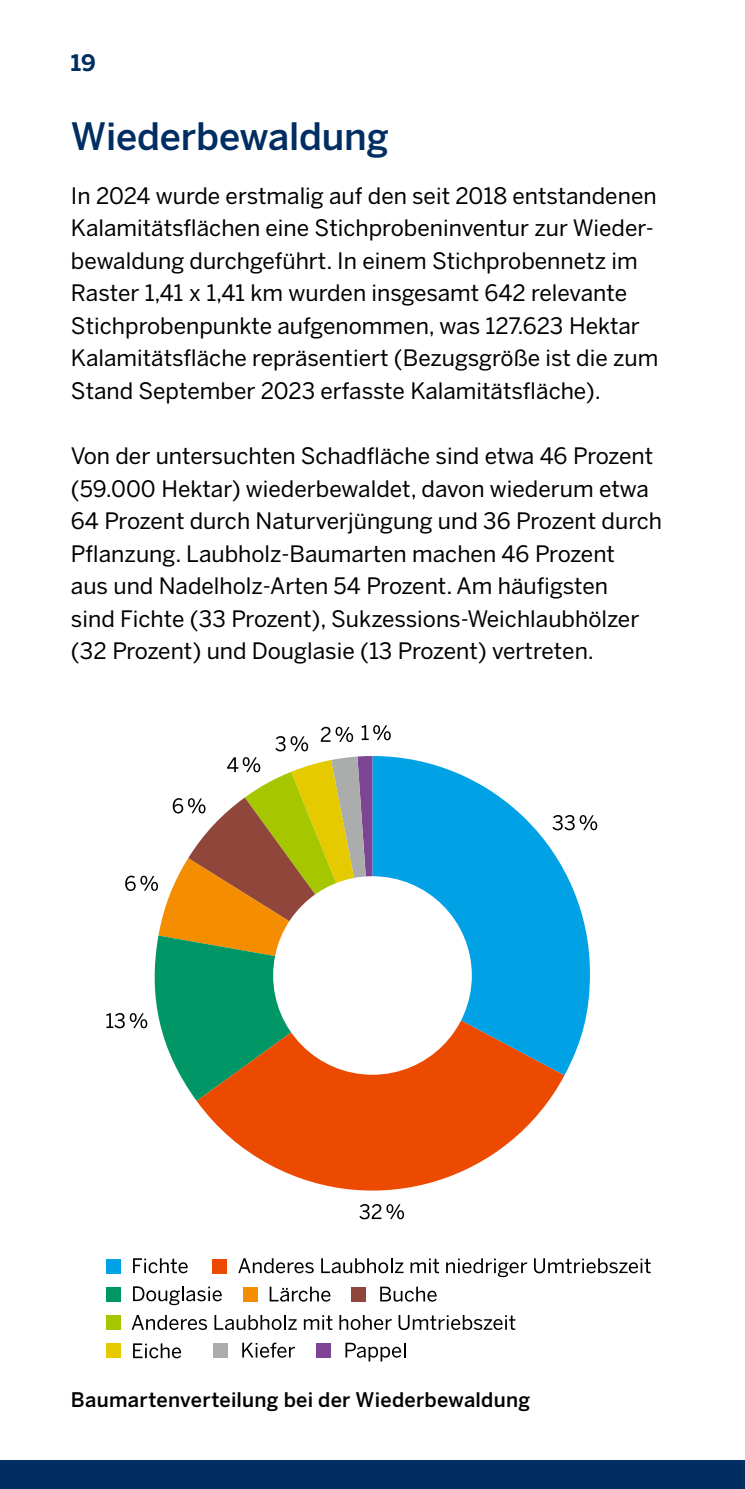
<style>
.page{position:relative;width:745px;height:1489px;background:#fff}
.page>*{position:absolute;margin:0;border:0;box-sizing:border-box;transform-origin:0 0}
.t1{font:500 37.5px "Benton Sans";letter-spacing:-.005em;color:#002e62}
.t2{font:22.5px/32.5px "Benton Sans";color:#000}
.t3{font:700 22.5px "Benton Sans";color:#002e62}
.t4{font:500 20px "Benton Sans";letter-spacing:.01em;color:#000}
</style>
<div class="page">
<svg style="left:196px;top:1075px;width:368px;height:145px;fill:#eb4a00"></svg>
<svg style="left:390px;top:756px;width:199px;height:319px;fill:#00a1e5"></svg>
<svg style="left:380px;top:1286px;width:56px;height:15px"></svg>
<svg style="left:133px;top:1343px;width:48px;height:15px"></svg>
<svg style="left:133px;top:1258px;width:54px;height:15px"></svg>
<svg style="left:242px;top:1342px;width:53px;height:15px"></svg>
<div style="left:351px;top:1287px;width:14px;height:14px;background:#90463a"></div>
<div style="left:106px;top:1343px;width:14px;height:14px;background:#e5ca00"></div>
<div style="left:106px;top:1258px;width:14px;height:14px;background:#00a1e5"></div>
<div style="left:213px;top:1343px;width:14px;height:14px;background:#abadad"></div>
<svg style="left:238px;top:1258px;width:75px;height:15px"></svg>
<svg style="left:321px;top:1258px;width:82px;height:15px"></svg>
<svg style="left:410px;top:1258px;width:29px;height:15px"></svg>
<svg style="left:446px;top:1258px;width:81px;height:18px"></svg>
<svg style="left:534px;top:1258px;width:116px;height:15px"></svg>
<div style="left:213px;top:1258px;width:14px;height:14px;background:#eb4a00"></div>
<svg style="left:133px;top:1286px;width:89px;height:18px"></svg>
<div style="left:106px;top:1286px;width:14px;height:14px;background:#009665"></div>
<svg style="left:269px;top:1286px;width:61px;height:15px"></svg>
<div style="left:243px;top:1287px;width:14px;height:14px;background:#f48e00"></div>
<svg style="left:132px;top:1314px;width:75px;height:15px"></svg>
<svg style="left:214px;top:1315px;width:83px;height:14px"></svg>
<svg style="left:303px;top:1315px;width:29px;height:14px"></svg>
<svg style="left:339px;top:1315px;width:52px;height:14px"></svg>
<svg style="left:398px;top:1315px;width:117px;height:14px"></svg>
<div style="left:106px;top:1315px;width:14px;height:14px;background:#a6c700"></div>
<svg style="left:345px;top:1342px;width:60px;height:19px"></svg>
<div style="left:316px;top:1343px;width:14px;height:14px;background:#7c4493"></div>
<div style="left:273px;top:876px;width:198px;height:198px;background:#fff;border-radius:50%"></div>
<svg style="left:552px;top:815px;width:45px;height:15px"></svg>
<svg style="left:359px;top:1203px;width:45px;height:16px"></svg>
<svg style="left:106px;top:725px;width:284px;height:375px"></svg>
<div style="left:0;top:1460px;width:744px;height:28px;background:#002e62"></div>
<p class="t3" style="left:71px;top:49px;width:26px">19</p>
<h2 class="t1" style="left:71px;top:113px;width:319px">Wiederbewaldung</h2>
<p class="t2" style="left:71px;top:179px;width:588px">In 2024 wurde erstmalig auf den seit 2018 entstandenen Kalamitätsflächen eine Stichprobeninventur zur Wieder&shy;bewaldung durchgeführt. In einem Stichprobennetz im Raster 1,41 x 1,41 km wurden insgesamt 642 relevante Stichprobenpunkte aufgenommen, was 127.623 Hektar Kalamitätsfläche repräsentiert (Bezugsgröße ist die zum Stand September 2023 erfasste Kalamitätsfläche).</p>
<p class="t2" style="left:71px;top:439px;width:592px">Von der untersuchten Schadfläche sind etwa 46 Prozent (59.000 Hektar) wiederbewaldet, davon wiederum etwa 64 Prozent durch Naturverjüngung und 36 Prozent durch Pflanzung. Laubholz-Baumarten machen 46 Prozent<br>aus und Nadelholz-Arten 54 Prozent. Am häufigsten<br>sind Fichte (33 Prozent), Sukzessions-Weichlaubhölzer (32 Prozent) und Douglasie (13 Prozent) vertreten.</p>
<p class="t4" style="left:71px;top:1387px;width:460px">Baumartenverteilung bei der Wiederbewaldung</p>
</div>
